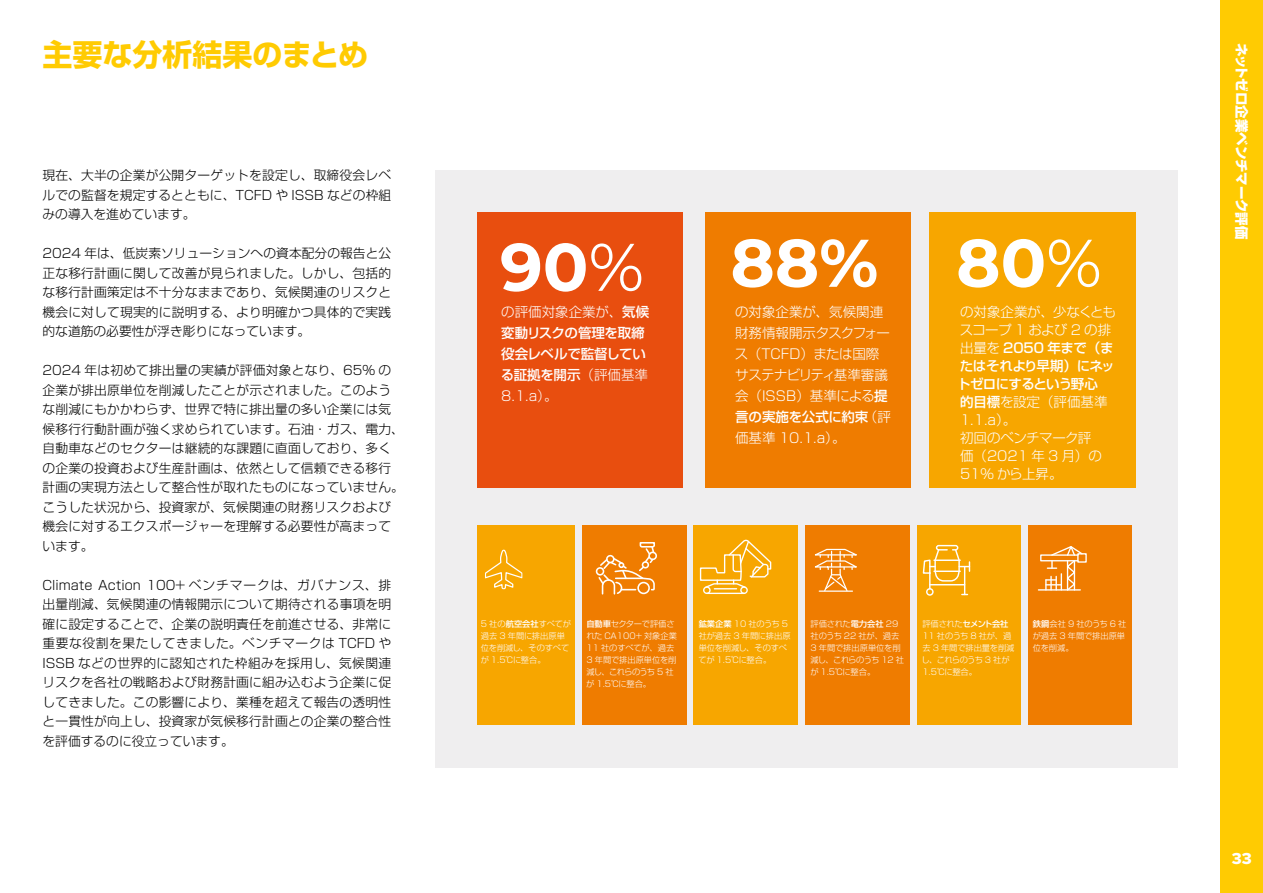
<style>
.page{position:relative;width:1263px;height:893px;background:#fff}
.page>*{position:absolute;margin:0;border:0;box-sizing:border-box;transform-origin:0 0}
.t1{font:700 67.2px "Montserrat";color:#fff}
.t2{font:700 30px "Shin Go Pr 6 N";color:#ffcb02}
.t3{font:16.5px "Proxima Nova Extrabld";color:#fff}
.t4{font:300 13.5px/18px "Shin Go Pr 6 N";color:#fff}
.t5{font:500 13.5px/21px "Shin Go Pr 6 N";letter-spacing:-.025em;color:#fff}
.t6{font:800 13.5px "Shin Go Pr 6 N";letter-spacing:-.01em;color:#fff}
.t7{font:300 12.75px/19.5px "Shin Go Pr 6 N";letter-spacing:.015em;color:#000;text-align:justify}
.t8{font:300 8.25px/12px "Shin Go Pr 6 N";letter-spacing:-.02em;color:#fff}
.t9{font:300 8.25px/12px "Shin Go Pr 6 N";color:#fff}
.s1{font-weight:400}
.s2{font-weight:300}
.s3{font-weight:500}
</style>
<div class="page">
<div style="left:436px;top:170px;width:742px;height:597px;background:#efeeef"></div>
<div style="left:1220px;top:0;width:43px;height:893px;background:#ffcb02"></div>
<div style="left:477px;top:213px;width:206px;height:275px;background:#e84e0f"></div>
<div style="left:705px;top:213px;width:205px;height:275px;background:#ef7c00"></div>
<div style="left:929px;top:213px;width:206px;height:275px;background:#f7a600"></div>
<div style="left:477px;top:525px;width:98px;height:200px;background:#f7a600"></div>
<div style="left:582px;top:525px;width:104px;height:200px;background:#ef7c00"></div>
<div style="left:694px;top:525px;width:104px;height:200px;background:#f7a600"></div>
<div style="left:805px;top:525px;width:104px;height:200px;background:#ef7c00"></div>
<div style="left:917px;top:525px;width:103px;height:200px;background:#f7a600"></div>
<div style="left:1028px;top:525px;width:104px;height:200px;background:#ef7c00"></div>
<div style="left:596px;top:567px;width:8px;height:9px;border:2px solid #fff;border-radius:50%"></div>
<div style="left:648px;top:551px;width:9px;height:9px;border:2px solid #fff;border-radius:3px"></div>
<svg style="left:597px;top:542px;width:59px;height:53px"></svg>
<svg style="left:485px;top:549px;width:38px;height:40px"></svg>
<hr style="left:707px;top:593px;width:37px;height:1px;background:#fff">
<svg style="left:700px;top:540px;width:71px;height:49px"></svg>
<div style="left:703px;top:586px;width:8px;height:8px;border:1px solid #fff;border-radius:50%"></div>
<div style="left:740px;top:586px;width:8px;height:8px;border:1px solid #fff;border-radius:50%"></div>
<div style="left:936px;top:545px;width:22px;height:5px;border:1px solid #fff;border-radius:2px"></div>
<div style="left:926px;top:588px;width:8px;height:8px;border:1px solid #fff;border-radius:50%"></div>
<svg style="left:923px;top:548px;width:47px;height:47px"></svg>
<hr style="left:1038px;top:589px;width:42px;height:2px;background:#fff">
<div style="left:1040px;top:554px;width:38px;height:7px;border:1px solid #fff"></div>
<svg style="left:1045px;top:546px;width:37px;height:45px"></svg>
<div style="left:1077px;top:553px;width:10px;height:10px;border:1px solid #fff"></div>
<svg style="left:814px;top:549px;width:43px;height:43px"></svg>
<h2 class="t2" style="left:43px;top:31px;width:327px">主要な分析結果のまとめ</h2>
<p class="t7" style="left:43px;top:164px;width:350px">現在、大半の企業が公開ターゲットを設定し、取締役会レベルでの監督を規定するとともに、TCFD や ISSB などの枠組みの導入を進めています。</p>
<p class="t7" style="left:43px;top:242px;width:350px">2024 年は、低炭素ソリューションへの資本配分の報告と公正な移行計画に関して改善が見られました。しかし、包括的な移行計画策定は不十分なままであり、気候関連のリスクと機会に対して現実的に説明する、より明確かつ具体的で実践的な道筋の必要性が浮き彫りになっています。</p>
<p class="t7" style="left:43px;top:359px;width:363px;text-align:left">2024 年は初めて排出量の実績が評価対象となり、65% の企業が排出原単位を削減したことが示されました。このような削減にもかかわらず、世界で特に排出量の多い企業には気候移行行動計画が強く求められています。石油・ガス、電力、自動車などのセクターは継続的な課題に直面しており、多くの企業の投資および生産計画は、依然として信頼できる移行計画の実現方法として整合性が取れたものになっていません。こうした状況から、投資家が、気候関連の財務リスクおよび機会に対するエクスポージャーを理解する必要性が高まっています。</p>
<p class="t7" style="left:43px;top:574px;width:350px">Climate Action 100+ ベンチマークは、ガバナンス、排出量削減、気候関連の情報開示について期待される事項を明確に設定することで、企業の説明責任を前進させる、非常に重要な役割を果たしてきました。ベンチマークは TCFD やISSB などの世界的に認知された枠組みを採用し、気候関連リスクを各社の戦略および財務計画に組み込むよう企業に促してきました。この影響により、業種を超えて報告の透明性と一貫性が向上し、投資家が気候移行計画との企業の整合性を評価するのに役立っています。</p>
<h1 class="t1" style="left:500px;top:219px;width:146px">90<span class="s1">%</span></h1>
<h1 class="t1" style="left:730px;top:214px;width:373px">88% 80<span class="s1">%</span></h1>
<p class="t5" style="left:501px;top:300px;width:150px"><span class="s2">の評価対象企業が、</span>気候変動リスクの管理を取締役会レベルで監督している証拠を開示<span class="s2">（評価基準<br>8.1.a）。</span></p>
<p class="t4" style="left:735px;top:300px;width:157px;line-height:21px">の対象企業が、気候関連財務情報開示タスクフォース（TCFD）または国際サステナビリティ基準審議会（ISSB）基準による<span class="s3">提言の実施を公式に約束</span>（評価基準 10.1.a）。</p>
<p class="t4" style="left:957px;top:301px;width:160px">の対象企業が、少なくともスコープ 1 および 2 の排出量を <span class="s3">2050 年まで（またはそれより早期）にネットゼロにするという野心<br>的目標</span>を設定（評価基準<br>1.1.a）。<br>初回のベンチマーク評<br>価（2021 年 3 月）の<br>51% から上昇。</p>
<p class="t8" style="left:481px;top:617px;width:92px">5 社の<span class="s3">航空会社</span>すべてが過去 3 年間に排出原単位を削減し、そのすべてが 1.5℃に整合。</p>
<p class="t8" style="left:586px;top:617px;width:92px"><span class="s3">自動車</span>セクターで評価された CA100+ 対象企業<br>11 社のすべてが、過去<br>3 年間で排出原単位を削減し、これらのうち 5 社が 1.5℃に整合。</p>
<p class="t8" style="left:698px;top:617px;width:94px"><span class="s3">鉱業企業</span> 10 社のうち 5社が過去 3 年間に排出原単位を削減し、そのすべてが 1.5℃に整合。</p>
<p class="t8" style="left:810px;top:617px;width:95px">評価された<span class="s3">電力会社</span> 29社のうち 22 社が、過去<br>3 年間で排出原単位を削減し、これらのうち 12 社が 1.5℃に整合。</p>
<p class="t8" style="left:921px;top:617px;width:95px">評価された<span class="s3">セメント会社<br></span>11 社のうち 8 社が、過去 3 年間で排出量を削減し、これらのうち 3 社が<br>1.5℃に整合。</p>
<p class="t9" style="left:1033px;top:617px;width:95px"><span class="s3">鉄鋼</span>会社 9 社のうち 6 社が過去 3 年間で排出原単位を削減。</p>
<p class="t6" style="left:1252px;top:43px;width:198px;rotate:90deg">ネットゼロ企業ベンチマーク評価</p>
<p class="t3" style="left:1232px;top:846px;width:21px">33</p>
</div>
